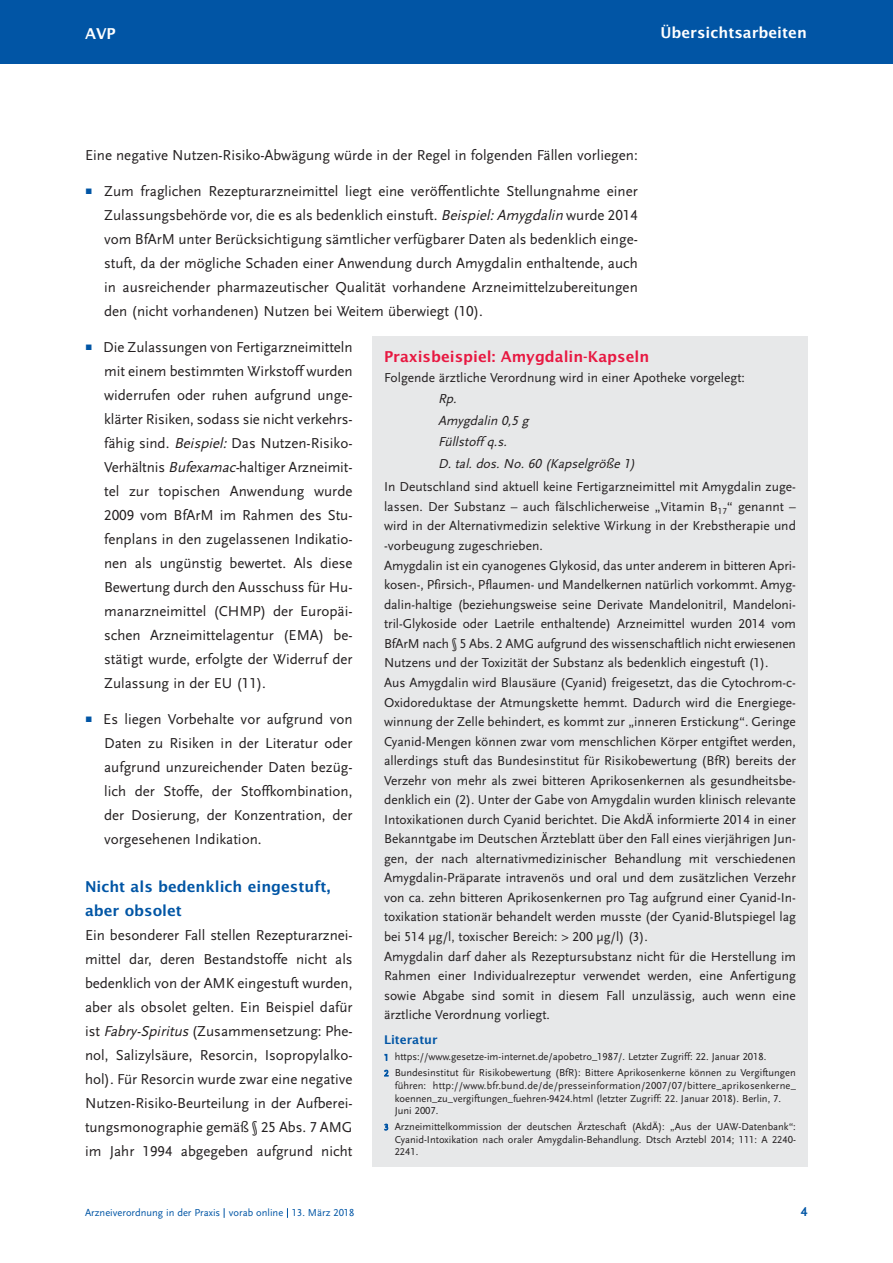
<style>
.page{position:relative;width:893px;height:1263px;background:#fff}
.page>*{position:absolute;margin:0;border:0;box-sizing:border-box;transform-origin:0 0}
.t1{font:15px/24px "Scala Sans LF";color:#231f20;text-align:justify}
.t2{font:600 15px/24px "Lucida Sans";color:#0155a5}
.t3{font:600 15px "Lucida Sans";color:#e81841}
.t4{font:600 15px "Lucida Sans";color:#fff}
.t5{font:13.5px/19.5px "Scala Sans LF";color:#231f20}
.t6{font:italic 13.5px/21.5px "Scala Sans LF";color:#231f20}
.t7{font:700 13.5px "Scala Sans LF";color:#0155a5}
.t8{font:600 12px "Lucida Sans";color:#0155a5}
.t9{font:10.5px/12.6px "Scala Sans LF";color:#231f20}
.t10{font:10.5px "Scala Sans LF";color:#0155a5}
.s1{font-family:"Scala Sans Expert";font-size:12px;color:#0155a5}
.s2{font-style:italic}
.s3{font-size:9px;color:#0155a5}
</style>
<div class="page">
<div style="left:0;top:0;width:892px;height:64px;background:#0155a5"></div>
<div style="left:372px;top:337px;width:436px;height:830px;background:#e7e8e9"></div>
<p class="t4" style="left:85px;top:25px;width:32px">AVP</p>
<p class="t4" style="left:660px;top:24px;width:148px">Übersichtsarbeiten</p>
<p class="t1" style="left:85px;top:143px;width:554px">Eine negative Nutzen-Risiko-Abwägung würde in der Regel in folgenden Fällen vorliegen:</p>
<p class="t1" style="left:104px;top:179px;width:535px;text-indent:-19px"><span class="s1">r</span> Zum fraglichen Rezepturarzneimittel liegt eine veröffentlichte Stellungnahme einer Zulassungsbehörde vor, die es als bedenklich einstuft. <span class="s2">Beispiel:Amygdalin</span>wurde 2014 vom BfArM unter Berücksichtigung sämtlicher verfügbarer Daten als bedenklich einge&shy;stuft, da der mögliche Schaden einer Anwendung durch Amygdalin enthaltende, auch in ausreichender pharmazeutischer Qualität vorhandene Arzneimittelzubereitungen den (nicht vorhandenen) Nutzen bei Weitem überwiegt (10).</p>
<p class="t1" style="left:104px;top:335px;width:250px;text-indent:-19px"><span class="s1">r</span> Die Zulassungen von Fertigarzneimitteln mit einem bestimmten Wirkstoff wurden widerrufen oder ruhen aufgrund unge&shy;klärter Risiken, sodass sie nicht verkehrs&shy;fähig sind. <span class="s2">Beispiel:</span>Das Nutzen-Risiko-Verhältnis <span class="s2">Bufexamac-</span>haltiger Arzneimit&shy;tel zur topischen Anwendung wurde 2009 vom BfArM im Rahmen des Stu&shy;fenplans in den zugelassenen Indikatio&shy;nen als ungünstig bewertet. Als diese Bewertung durch den Ausschuss für Hu&shy;manarzneimittel (CHMP) der Europäi&shy;schen Arzneimittelagentur (EMA) be&shy;stätigt wurde, erfolgte der Widerruf der Zulassung in der EU (11).</p>
<p class="t1" style="left:104px;top:707px;width:250px;text-indent:-19px"><span class="s1">r</span> Es liegen Vorbehalte vor aufgrund von Daten zu Risiken in der Literatur oder aufgrund unzureichender Daten bezüg&shy;lich der Stoffe, der Stoffkombination, der Dosierung, der Konzentration, der vorgesehenen Indikation.</p>
<p class="t2" style="left:85px;top:875px;width:247px">Nicht als bedenklich eingestuft, aber obsolet</p>
<p class="t1" style="left:85px;top:923px;width:269px">Ein besonderer Fall stellen Rezepturarznei&shy;mittel dar, deren Bestandstoffe nicht als bedenklich von der AMK eingestuft wurden, aber als obsolet gelten. Ein Beispiel dafür ist <span class="s2">Fabry-Spiritus</span>(Zusammensetzung: Phe&shy;nol, Salizylsäure, Resorcin, Isopropylalko&shy;hol). Für Resorcin wurde zwar eine negative Nutzen-Risiko-Beurteilung in der Aufberei&shy;tungsmonographie gemäß § 25 Abs. 7 AMG im Jahr 1994 abgegeben aufgrund nicht</p>
<p class="t3" style="left:384px;top:348px;width:267px">Praxisbeispiel: Amygdalin-Kapseln</p>
<p class="t5" style="left:384px;top:368px;width:362px">Folgende ärztliche Verordnung wird in einer Apotheke vorgelegt:</p>
<p class="t6" style="left:438px;top:388px;width:202px">Rp.<br>Amygdalin 0,5 g<br>Füllstoff q.s.<br>D. tal. dos. No. 60 (Kapselgröße 1)</p>
<p class="t5" style="left:384px;top:477px;width:413px">In Deutschland sind aktuell keine Fertigarzneimittel mit Amygdalin zuge&shy;lassen. Der Substanz – auch fälschlicherweise „Vitamin B<sub>17</sub>“ genannt – wird in der Alternativmedizin selektive Wirkung in der Krebstherapie und -vorbeugung zugeschrieben.<br>Amygdalin ist ein cyanogenes Glykosid, das unter anderem in bitteren Apri&shy;kosen-, Pfirsich-, Pflaumen- und Mandelkernen natürlich vorkommt. Amyg&shy;dalin-haltige (beziehungsweise seine Derivate Mandelonitril, Mandeloni&shy;tril-Glykoside oder Laetrile enthaltende) Arzneimittel wurden 2014 vom BfArM nach § 5 Abs. 2 AMG aufgrund des wissenschaftlich nicht erwiesenen Nutzens und der Toxizität der Substanz als bedenklich eingestuft (1).<br>Aus Amygdalin wird Blausäure (Cyanid) freigesetzt, das die Cytochrom-c-Oxidoreduktase der Atmungskette hemmt. Dadurch wird die Energiege&shy;winnung der Zelle behindert, es kommt zur „inneren Erstickung“. Geringe Cyanid-Mengen können zwar vom menschlichen Körper entgiftet werden, allerdings stuft das Bundesinstitut für Risikobewertung (BfR) bereits der Verzehr von mehr als zwei bitteren Aprikosenkernen als gesundheitsbe&shy;denklich ein (2). Unter der Gabe von Amygdalin wurden klinisch relevante Intoxikationen durch Cyanid berichtet. Die AkdÄ informierte 2014 in einer Bekanntgabe im Deutschen Ärzteblatt über den Fall eines vierjährigen Jun&shy;gen, der nach alternativmedizinischer Behandlung mit verschiedenen Amygdalin-Präparate intravenös und oral und dem zusätzlichen Verzehr von ca. zehn bitteren Aprikosenkernen pro Tag aufgrund einer Cyanid-In&shy;toxikation stationär behandelt werden musste (der Cyanid-Blutspiegel lag bei 514 µg/l, toxischer Bereich: &gt; 200 µg/l) (3).<br>Amygdalin darf daher als Rezeptursubstanz nicht für die Herstellung im Rahmen einer Individualrezeptur verwendet werden, eine Anfertigung sowie Abgabe sind somit in diesem Fall unzulässig, auch wenn eine ärztliche Verordnung vorliegt.</p>
<p class="t8" style="left:384px;top:1032px;width:55px">Literatur</p>
<p class="t9" style="left:384px;top:1049px;width:413px;line-height:16px"><span class="s3">1</span> https://www.gesetze-im-internet.de/apobetro_1987/. Letzter Zugriff: 22. Januar 2018.<br><span class="s3">2</span> Bundesinstitut für Risikobewertung (BfR): Bittere Aprikosenkerne können zu Vergiftungen</p>
<p class="t9" style="left:395px;top:1079px;width:403px">führen: http://www.bfr.bund.de/de/presseinformation/2007/07/bittere_aprikosenkerne_ koennen_zu_vergiftungen_fuehren-9424.html (letzter Zugriff: 22. Januar 2018). Berlin, 7.<br>Juni 2007.</p>
<p class="t9" style="left:395px;top:1120px;width:403px;text-align:justify;text-indent:-11px"><span class="s3">3</span> Arzneimittelkommission der deutschen Ärzteschaft (AkdÄ): „Aus der UAW-Datenbank“:<br>Cyanid-Intoxikation nach oraler Amygdalin-Behandlung. Dtsch Arztebl 2014; 111: A 2240- 2241.</p>
<p class="t10" style="left:85px;top:1207px;width:271px">Arzneiverordnung in der Praxis vorab online 13. März 2018</p>
<p class="t7" style="left:801px;top:1204px;width:8px">4</p>
</div>
